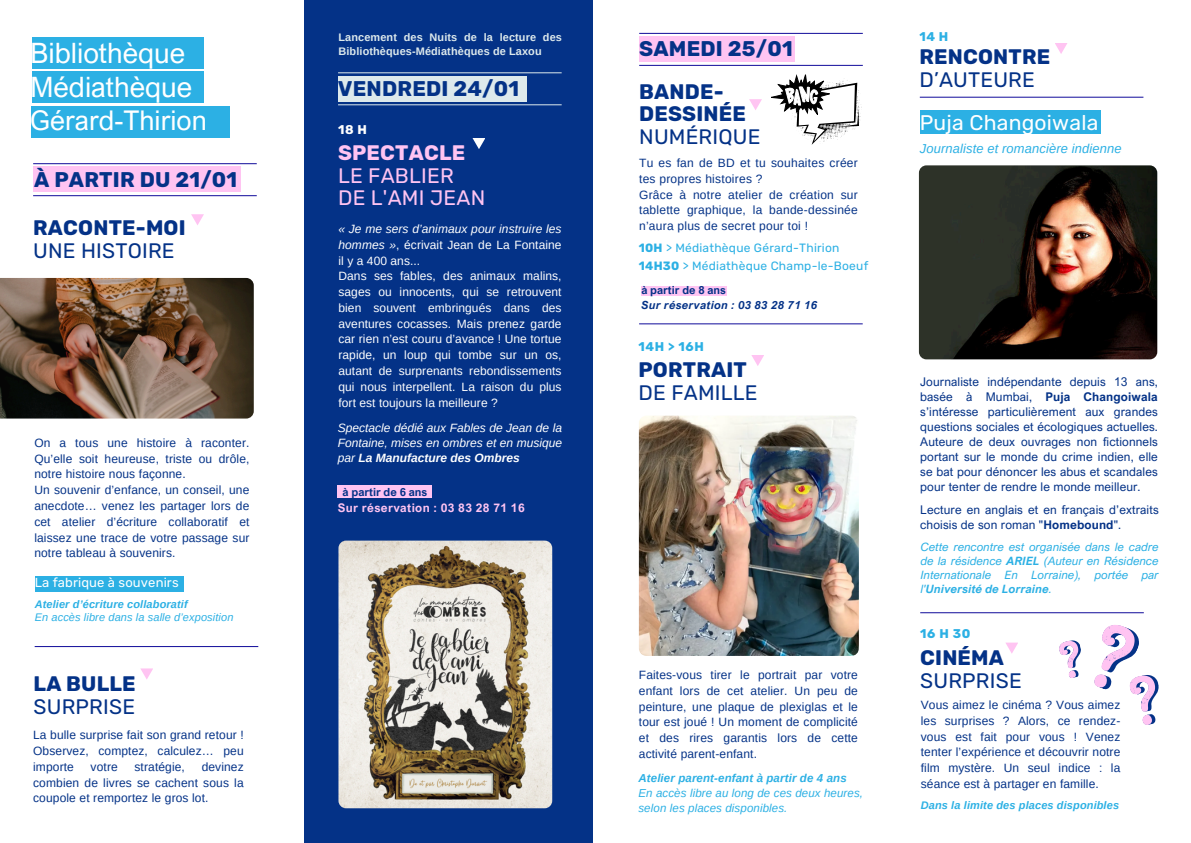
<style>
.page{position:relative;width:1191px;height:843px;background:#fff}
.page>*{position:absolute;margin:0;border:0;box-sizing:border-box;transform-origin:0 0}
.t1{font:28.1px "Arial Nova";color:#fff}
.t2{font:27.2px "Arial Nova";color:#fff}
.t3{font:21.2px "Rubik";letter-spacing:.01em;color:#fff}
.t4{font:700 21.1px "Rubik";letter-spacing:.01em;color:#043287}
.t5{font:700 20.9px/22.5px "Rubik";letter-spacing:.01em;color:#043287}
.t6{font:20.9px/22.5px "Rubik";letter-spacing:.01em;color:#043287}
.t7{font:20.9px/22.5px "Rubik";letter-spacing:.01em;color:#ffc4f2}
.t8{font:13px "Rubik";letter-spacing:.01em;color:#fff}
.t9{font:italic 12.9px "Arimo";letter-spacing:.01em;color:#2cb0e4}
.t10{font:700 12.6px "Rubik";letter-spacing:.05em;color:#2cb0e4}
.t11{font:700 12.6px "Rubik";color:#fff}
.t12{font:12px/15.8px "Arimo";letter-spacing:.01em;color:#043287;text-align:justify}
.t13{font:12px/15px "Arial Nova";letter-spacing:.01em;color:#043287;text-align:justify}
.t14{font:12px/15.8px "Arimo";letter-spacing:.005em;color:#fff;text-align:justify}
.t15{font:italic 12px/15px "Arimo";color:#fff;text-align:justify}
.t16{font:12px "Rubik";letter-spacing:.02em;color:#2cb0e4}
.t17{font:700 11.9px "Arial Nova";letter-spacing:.03em;color:#ffc4f2}
.t18{font:italic 11.5px/14.2px "Arial Nova";letter-spacing:.01em;color:#2cb0e4;text-align:justify}
.t19{font:italic 11.5px/15px "Arimo";letter-spacing:.01em;color:#2cb0e4}
.t20{font:italic 700 11.5px "Arimo";letter-spacing:.01em;color:#2cb0e4}
.t21{font:700 11.2px "Arial Nova";color:#043287}
.t22{font:italic 700 11.2px "Arial Nova";letter-spacing:.03em;color:#043287}
.t23{font:italic 700 11px "Arimo";letter-spacing:.01em;color:#2cb0e4}
.t24{font:italic 11px "Arimo";letter-spacing:.01em;color:#2cb0e4}
.t25{font:700 10.9px/14.2px "Arimo";letter-spacing:.01em;color:#dde9ec}
.s1{font-weight:400}
.s2{font-weight:700}
.s3{font-style:normal}
</style>
<div class="page">
<hr style="left:919px;top:97px;width:224px;height:1px;background:#100b9a">
<svg style="left:1055px;top:43px;width:12px;height:11px"></svg>
<img style="left:918px;top:165px;width:239px;height:194px;border-radius:7px">
<div style="left:919px;top:111px;width:181px;height:23px;background:#2cb0e4"></div>
<hr style="left:920px;top:612px;width:223px;height:1px;background:#100b9a">
<svg style="left:1005px;top:642px;width:13px;height:11px"></svg>
<svg style="left:1059px;top:625px;width:100px;height:100px"></svg>
<div style="left:304px;top:0;width:288px;height:842px;background:#043287"></div>
<hr style="left:338px;top:72px;width:223px;height:1px;background:#dde9ec">
<hr style="left:338px;top:104px;width:223px;height:1px;background:#dde9ec">
<div style="left:338px;top:76px;width:188px;height:25px;background:#dde9ec"></div>
<svg style="left:472px;top:138px;width:13px;height:11px"></svg>
<div style="left:338px;top:485px;width:94px;height:13px;background:#ffc4f2"></div>
<img style="left:338px;top:540px;width:214px;height:268px;border-radius:8px">
<div style="left:32px;top:72px;width:172px;height:31px;background:#2cb0e4"></div>
<div style="left:32px;top:107px;width:198px;height:31px;background:#2cb0e4"></div>
<hr style="left:33px;top:163px;width:224px;height:1px;background:#100b9a">
<hr style="left:33px;top:195px;width:224px;height:1px;background:#100b9a">
<div style="left:33px;top:167px;width:207px;height:25px;background:#ffc4f2"></div>
<hr style="left:35px;top:646px;width:223px;height:1px;background:#100b9a">
<div style="left:32px;top:37px;width:172px;height:32px;background:#2cb0e4"></div>
<img style="left:638px;top:415px;width:220px;height:240px">
<svg style="left:751px;top:355px;width:13px;height:11px"></svg>
<hr style="left:639px;top:33px;width:223px;height:1px;background:#100b9a">
<hr style="left:639px;top:65px;width:223px;height:1px;background:#100b9a">
<div style="left:639px;top:36px;width:155px;height:26px;background:#ffc4f2"></div>
<hr style="left:639px;top:323px;width:223px;height:1px;background:#100b9a">
<div style="left:641px;top:286px;width:85px;height:9px;background:#ffc4f2"></div>
<svg style="left:749px;top:99px;width:13px;height:11px"></svg>
<svg style="left:771px;top:75px;width:90px;height:70px"></svg>
<svg style="left:140px;top:668px;width:13px;height:11px"></svg>
<img style="left:0;top:278px;width:254px;height:140px">
<svg style="left:191px;top:214px;width:13px;height:11px"></svg>
<div style="left:35px;top:576px;width:149px;height:15px;background:#2cb0e4"></div>
<p class="t1" style="left:30px;top:35px;width:156px">Bibliothèque</p>
<p class="t1" style="left:30px;top:70px;width:163px">Médiathèque</p>
<p class="t2" style="left:30px;top:103px;width:178px">Gérard-Thirion</p>
<h3 class="t4" style="left:34px;top:167px;width:204px">À PARTIR DU 21/01</h3>
<p class="t5" style="left:33px;top:217px;width:154px">RACONTE-MOI<br><span class="s1">UNE HISTOIRE</span></p>
<p class="t12" style="left:34px;top:434px;width:216px">On a tous une histoire à raconter.<br>Qu’elle soit heureuse, triste ou drôle, notre histoire nous façonne.</p>
<h5 class="t12" style="left:34px;top:482px;width:216px">Un souvenir d’enfance, un conseil, une anecdote… venez les partager lors de cet atelier d’écriture collaboratif et laissez une trace de votre passage sur notre tableau à souvenirs.</h5>
<p class="t8" style="left:35px;top:575px;width:145px">La fabrique à souvenirs</p>
<h3 class="t23" style="left:35px;top:597px;width:154px">Atelier d’écriture collaboratif</h3>
<p class="t24" style="left:35px;top:611px;width:200px">En accès libre dans la salle d’exposition</p>
<p class="t6" style="left:34px;top:672px;width:104px"><span class="s2">LA BULLE<br></span>SURPRISE</p>
<p class="t12" style="left:33px;top:727px;width:212px">La bulle surprise fait son grand retour !<br>Observez, comptez, calculez… peu importe</p>
<p class="t12" style="left:91px;top:758px;width:29px">votre</p>
<p class="t12" style="left:134px;top:758px;width:52px">stratégie,</p>
<p class="t12" style="left:33px;top:758px;width:212px;text-indent:168px">devinez combien de livres se cachent sous la coupole et remportez le gros lot.</p>
<p class="t25" style="left:338px;top:30px;width:225px">Lancement des Nuits de la lecture des<br>Bibliothèques-Médiathèques de Laxou</p>
<h3 class="t4" style="left:338px;top:77px;width:183px">VENDREDI 24/01</h3>
<p class="t11" style="left:338px;top:122px;width:30px">18 H</p>
<p class="t7" style="left:338px;top:142px;width:149px"><span class="s2">SPECTACLE<br></span>LE FABLIER<br>DE L'AMI JEAN</p>
<p class="t15" style="left:338px;top:221px;width:224px;line-height:15.8px">« Je me sers d’animaux pour instruire les hommes »<span class="s3">, écrivait Jean de La Fontaine il y a 400 ans...</span></p>
<p class="t14" style="left:338px;top:268px;width:224px">Dans ses fables, des animaux malins, sages ou innocents, qui se retrouvent bien souvent embringués dans des aventures cocasses. Mais prenez garde car rien n’est couru d’avance ! Une tortue rapide, un loup qui tombe sur un os, autant de surprenants rebondissements qui nous interpellent. La raison du plus fort est toujours la meilleure ?</p>
<p class="t15" style="left:338px;top:420px;width:226px">Spectacle dédié aux Fables de Jean de la Fontaine, mises en ombres et en musique par <span class="s2">La Manufacture des Ombres</span></p>
<h3 class="t21" style="left:342px;top:484px;width:86px">à partir de 6 ans</h3>
<p class="t17" style="left:338px;top:500px;width:188px">Sur réservation : 03 83 28 71 16</p>
<h3 class="t4" style="left:639px;top:36px;width:155px">SAMEDI 25/01</h3>
<p class="t5" style="left:639px;top:80px;width:123px">BANDE-<br>DESSINÉE<br><span class="s1">NUMÉRIQUE</span></p>
<p class="t12" style="left:639px;top:155px;width:220px">Tu es fan de BD et tu souhaites créer tes propres histoires ?</p>
<h3 class="t12" style="left:639px;top:186px;width:220px">Grâce à notre atelier de création sur tablette graphique, la bande-dessinée n’aura plus de secret pour toi !</h3>
<p class="t16" style="left:638px;top:258px;width:231px"><span class="s2">14H30</span> &gt; Médiathèque Champ-le-Boeuf</p>
<p class="t16" style="left:638px;top:241px;width:202px"><span class="s2">10H</span> &gt; Médiathèque Gérard-Thirion</p>
<p class="t21" style="left:641px;top:283px;width:86px">à partir de 8 ans</p>
<p class="t22" style="left:641px;top:298px;width:177px">Sur réservation : 03 83 28 71 16</p>
<h3 class="t10" style="left:638px;top:339px;width:67px">14H &gt; 16H</h3>
<h5 class="t6" style="left:638px;top:358px;width:120px"><span class="s2">PORTRAIT<br></span>DE FAMILLE</h5>
<p class="t12" style="left:638px;top:666px;width:220px">Faites-vous tirer le portrait par votre enfant lors de cet atelier. Un peu de peinture, une plaque de plexiglas et le tour est joué ! Un moment de complicité et des rires garantis lors de cette activité parent-enfant.</p>
<p class="t20" style="left:638px;top:771px;width:210px">Atelier parent-enfant à partir de 4 ans</p>
<p class="t19" style="left:638px;top:784px;width:226px">En accès libre au long de ces deux heures, selon les places disponibles.</p>
<p class="t10" style="left:919px;top:29px;width:31px">14 H</p>
<h1 class="t5" style="left:919px;top:46px;width:132px">RENCONTRE<br><span class="s1">D’AUTEURE</span></h1>
<p class="t3" style="left:919px;top:110px;width:180px">Puja Changoiwala</p>
<h3 class="t9" style="left:919px;top:141px;width:203px">Journaliste et romancière indienne</h3>
<p class="t13" style="left:920px;top:374px;width:239px">Journaliste indépendante depuis 13 ans, basée à Mumbai, <span class="s2">Puja Changoiwala </span>s’intéresse particulièrement aux grandes questions sociales et écologiques actuelles.<br>Auteure de deux ouvrages non fictionnels portant sur le monde du crime indien, elle se bat pour dénoncer les abus et scandales pour tenter de rendre le monde meilleur.</p>
<p class="t13" style="left:920px;top:502px;width:240px">Lecture en anglais et en français d’extraits choisis de son roman "<span class="s2">Homebound</span>".</p>
<h1 class="t18" style="left:920px;top:539px;width:239px">Cette rencontre est organisée dans le cadre de la résidence <span class="s2">ARIEL</span> (Auteur en Résidence Internationale En Lorraine), portée par l'<span class="s2">Université de Lorraine</span>.</h1>
<p class="t10" style="left:920px;top:626px;width:52px">16 H 30</p>
<h1 class="t6" style="left:920px;top:646px;width:103px;line-height:23px"><span class="s2">CINÉMA<br></span>SURPRISE</h1>
<p class="t12" style="left:920px;top:696px;width:201px">Vous aimez le cinéma ? Vous aimez les surprises ? Alors, ce rendez&shy;vous est fait pour vous ! Venez tenter l’expérience et découvrir notre film mystère. Un seul indice : la séance est à partager en famille.</p>
<p class="t23" style="left:920px;top:798px;width:200px">Dans la limite des places disponibles</p>
</div>
